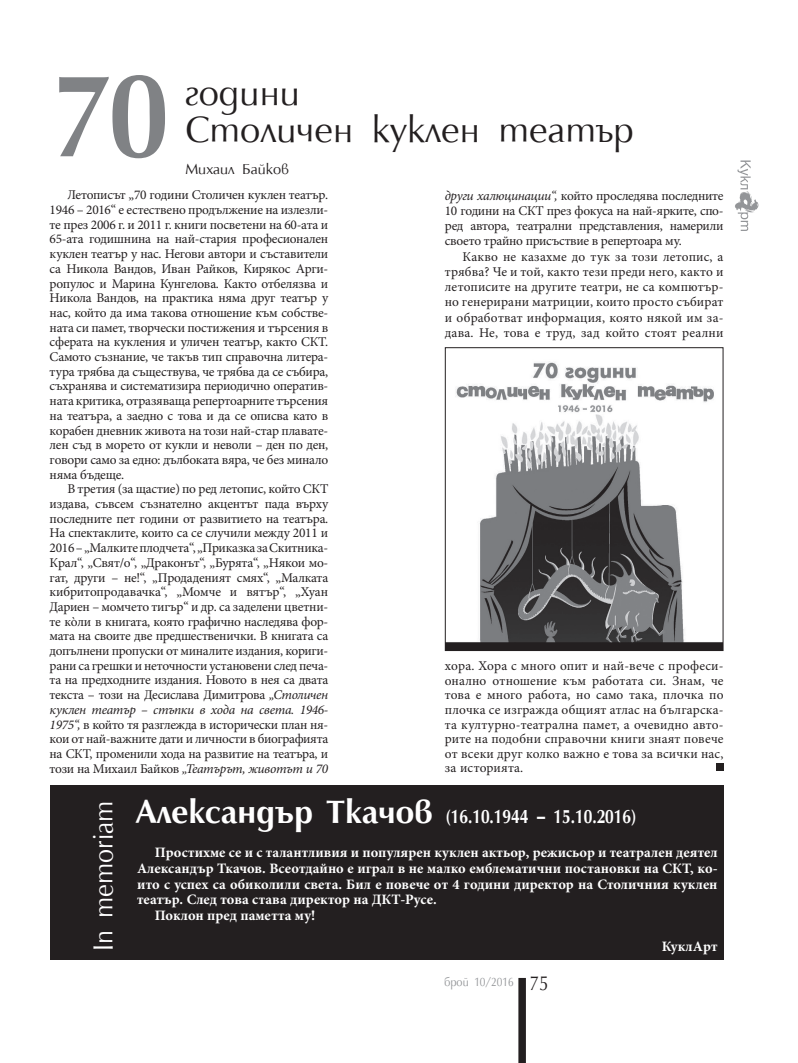
<style>
.page{position:relative;width:798px;height:1063px;background:#fff}
.page>*{position:absolute;margin:0;border:0;box-sizing:border-box;transform-origin:0 0}
.t1{font:700 125px "Opal Bulgarian CYR";color:#808285;scale:.88 1}
.t2{font:37.5px/37.5px "Opal Bulgarian CYR";color:#231f20}
.t3{font:28.75px "Opal Bulgarian CYR";color:#fff;scale:.9 1}
.t4{font:700 20px "Opal Bulgarian CYR";color:#fff;scale:.8 1}
.t5{font:15px "Opal Bulgarian CYR";color:#231f20}
.t6{font:700 14.38px "Minion Pro";color:#fff}
.t7{font:13.38px/14.8px "Minion Pro";letter-spacing:-.02em;color:#231f20;text-align:justify}
.t8{font:12.5px "Opal Bulgarian CYR";color:#939598;scale:.9 1}
.s1{font-style:italic}
.s2{font-size:33.75px}
.s3{font-size:21.25px;color:#231f20}
</style>
<div class="page">
<svg style="left:735px;top:161px;width:23px;height:70px"></svg>
<div style="left:518px;top:978px;width:7px;height:85px;background:#231f20"></div>
<img style="left:446px;top:361px;width:275px;height:288px">
<div style="left:444px;top:347px;width:279px;height:304px;border:1px solid #231f20"></div>
<div style="left:50px;top:786px;width:673px;height:174px;background:#231f20"></div>
<div style="left:715px;top:763px;width:8px;height:8px;background:#231f20"></div>
<h1 class="t1" style="left:50px;top:42px;width:136px">70</h1>
<h2 class="t2" style="left:185px;top:75px;width:449px">години<br>Столичен куклен театър</h2>
<p class="t5" style="left:185px;top:161px;width:105px">Михаил Байков</p>
<p class="t7" style="left:50px;top:188px;width:280px;text-align:left;text-indent:18px">Летописът „70 години Столичен куклен театър.<br>1946 – 2016“ е естествено продължение на излезли&shy;те през 2006 г. и 2011 г. книги посветени на 60-ата и 65-ата годишнина на най-стария професионален куклен театър у нас. Негови автори и съставители са Никола Вандов, Иван Райков, Кирякос Арги&shy;ропулос и Марина Кунгелова. Както отбелязва и Никола Вандов, на практика няма друг театър у нас, който да има такова отношение към собстве&shy;ната си памет, творчески постижения и търсения в сферата на кукления и уличен театър, както СКТ.<br>Самото съзнание, че такъв тип справочна литера&shy;тура трябва да съществува, че трябва да се събира, съхранява и систематизира периодично оператив&shy;ната критика, отразяваща репертоарните търсения на театъра, а заедно с това и да се описва като в корабен дневник живота на този най-стар плавате&shy;лен съд в морето от кукли и неволи – ден по ден, говори само за едно: дълбоката вяра, че без минало няма бъдеще.</p>
<p class="t7" style="left:50px;top:482px;width:280px;text-indent:18px">В третия (за щастие) по ред летопис, който СКТ издава, съвсем съзнателно акцентът пада върху последните пет години от развитието на театъра.<br>На спектаклите, които са се случили между 2011 и 2016 – „Малките плодчета“, „Приказка за Скитника-Крал“, „Свят/о“, „Драконът“, „Бурята“, „Някои мо&shy;гат, други – не!“, „Продаденият смях“, „Малката кибритопродавачка“, „Момче и вятър“, „Хуан Дариен – момчето тигър“ и др. са заделени цветни&shy;те к`оли в книгата, която графично наследява фор&shy;мата на своите две предшественички. В книгата са допълнени пропуски от миналите издания, кориги&shy;рани са грешки и неточности установени след печа&shy;та на предходните издания. Новото в нея са двата текста – този на Десислава Димитрова <span class="s1">„Столичен куклен театър – стъпки в хода на света. 1946- 1975“,</span> в който тя разглежда в исторически план ня&shy;кои от най-важните дати и личности в биографията на СКТ, променили хода на развитие на театъра, и този на Михаил Байков <span class="s1">„Театърът, животът и 70</span></p>
<p class="t7" style="left:444px;top:188px;width:280px;line-height:15.2px"><span class="s1">други халюцинации“,</span> който проследява последните 10 години на СКТ през фокуса на най-ярките, спо&shy;ред автора, театрални представления, намерили своето трайно присъствие в репертоара му.</p>
<p class="t7" style="left:444px;top:249px;width:280px;line-height:15.2px;text-indent:18px">Какво не казахме до тук за този летопис, а трябва? Че и той, както тези преди него, както и летописите на другите театри, не са компютър&shy;но генерирани матриции, които просто събират и обработват информация, която някой им за&shy;дава. Не, това е труд, зад който стоят реални</p>
<p class="t7" style="left:444px;top:658px;width:280px">хора. Хора с много опит и най-вече с професи&shy;онално отношение към работата си. Знам, че това е много работа, но само така, плочка по плочка се изгражда общият атлас на българска&shy;та културно-театрална памет, а очевидно авто&shy;рите на подобни справочни книги знаят повече от всеки друг колко важно е това за всички нас, за историята.</p>
<h3 class="t3" style="left:88px;top:951px;width:169px;rotate:-90deg">In memoriam</h3>
<h3 class="t4" style="left:136px;top:805px;width:626px"><span class="s2">Александър Ткачов</span> (16.10.1944 – 15.10.2016)</h3>
<p class="t6" style="left:155px;top:843px;width:564px">Простихме се и с талантливия и популярен куклен актьор, режисьор и театрален деятел</p>
<p class="t6" style="left:137px;top:858px;width:581px">Александър Ткачов. Всеотдайно е играл в не малко емблематични постановки на СКТ, ко-</p>
<p class="t6" style="left:137px;top:874px;width:581px">ито с успех са обиколили света. Бил е повече от 4 години директор на Столичния куклен</p>
<p class="t6" style="left:137px;top:889px;width:301px">театър. След това става директор на ДКТ-Русе.</p>
<p class="t6" style="left:155px;top:905px;width:162px">Поклон пред паметта му!</p>
<p class="t8" style="left:444px;top:975px;width:117px">брой 10/2016 <span class="s3">75</span></p>
<p class="t6" style="left:661px;top:936px;width:57px">КуклАрт</p>
</div>
